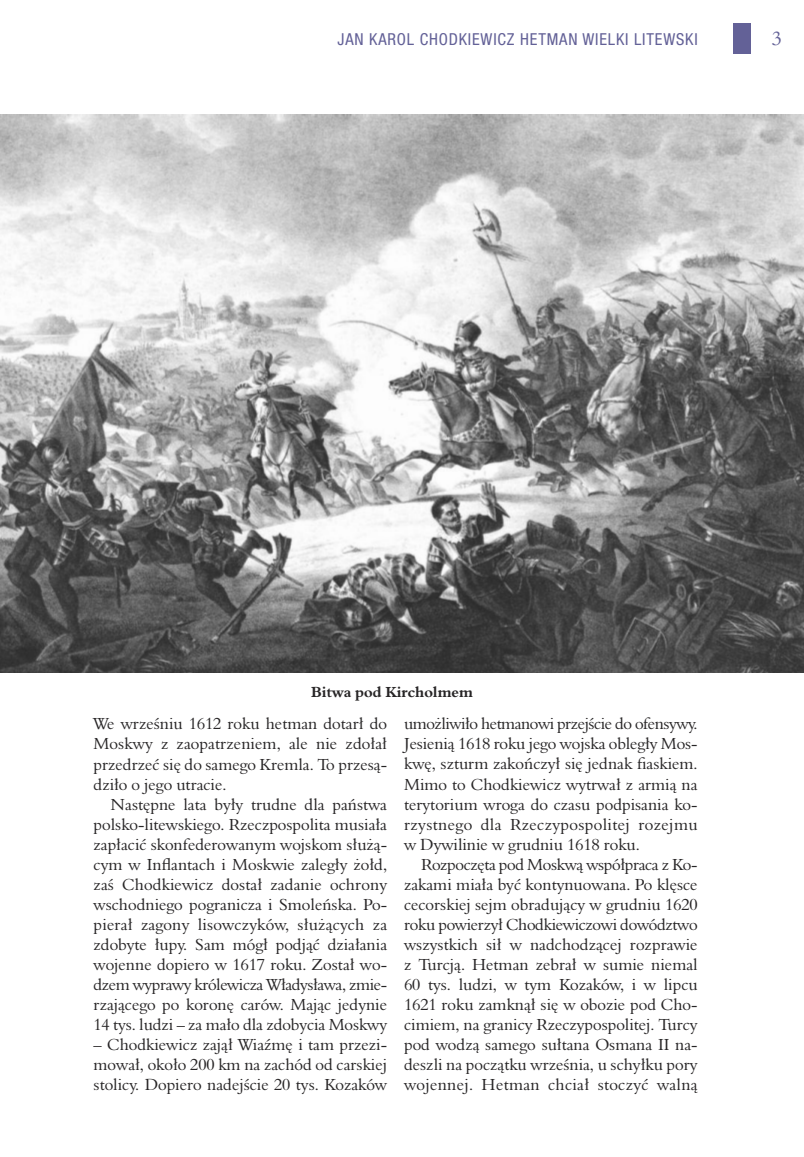
<style>
.page{position:relative;width:804px;height:1157px;background:#fff}
.page>*{position:absolute;margin:0;border:0;box-sizing:border-box;transform-origin:0 0}
.t1{font:19.8px "Aldine 401 EU";color:#636197}
.t2{font:16.5px/20.1px "Aldine 401 EU";color:#272526;text-align:justify}
.t3{font:condensed 16.5px "Helvetica Neue LT Com";letter-spacing:.05em;color:#636197}
.t4{font:700 15px "Aldine 401 EU";color:#272526}
</style>
<div class="page">
<div style="left:733px;top:23px;width:17px;height:31px;background:#636197"></div>
<img style="left:0;top:115px;width:804px;height:558px">
<p class="t3" style="left:337px;top:30px;width:361px">JAN KAROL CHODKIEWICZ HETMAN WIELKI LITEWSKI</p>
<p class="t1" style="left:772px;top:27px;width:11px">3</p>
<p class="t4" style="left:311px;top:683px;width:163px">Bitwa pod Kircholmem</p>
<p class="t2" style="left:94px;top:714px;width:295px">We wrześniu 1612 roku hetman dotarł do Moskwy z zaopatrzeniem, ale nie zdołał przedrzeć się do samego Kremla. To przesą&shy;dziło o jego utracie.</p>
<p class="t2" style="left:94px;top:794px;width:295px;text-indent:17px">Następne lata były trudne dla państwa polsko-litewskiego. Rzeczpospolita musiała zapłacić skonfederowanym wojskom służą&shy;cym w Inflantach i Moskwie zaległy żołd, zaś Chodkiewicz dostał zadanie ochrony wschodniego pogranicza i Smoleńska. Po&shy;pierał zagony lisowczyków, służących za zdobyte łupy. Sam mógł podjąć działania wojenne dopiero w 1617 roku. Został wo&shy;dzem wyprawy królewicza Władysława, zmie&shy;rzającego po koronę carów. Mając jedynie 14 tys. ludzi – za mało dla zdobycia Moskwy</p>
<p class="t2" style="left:94px;top:1034px;width:295px">– Chodkiewicz zajął Wiaźmę i tam przezi&shy;mował, około 200 km na zachód od carskiej stolicy. Dopiero nadejście 20 tys. Kozaków</p>
<p class="t2" style="left:404px;top:714px;width:295px">umożliwiło hetmanowi przejście do ofensywy.<br>Jesienią 1618 roku jego wojska obległy Mos&shy;kwę, szturm zakończył się jednak fiaskiem.<br>Mimo to Chodkiewicz wytrwał z armią na terytorium wroga do czasu podpisania ko&shy;rzystnego dla Rzeczypospolitej rozejmu w Dywilinie w grudniu 1618 roku.</p>
<p class="t2" style="left:404px;top:854px;width:295px;text-indent:17px">Rozpoczęta pod Moskwą współpraca z Ko&shy;zakami miała być kontynuowana. Po klęsce cecorskiej sejm obradujący w grudniu 1620 roku powierzył Chodkiewiczowi dowództwo wszystkich sił w nadchodzącej rozprawie z Turcją. Hetman zebrał w sumie niemal 60 tys. ludzi, w tym Kozaków, i w lipcu 1621 roku zamknął się w obozie pod Cho&shy;cimiem, na granicy Rzeczypospolitej. Turcy pod wodzą samego sułtana Osmana II na&shy;deszli na początku września, u schyłku pory wojennej. Hetman chciał stoczyć walną</p>
</div>
